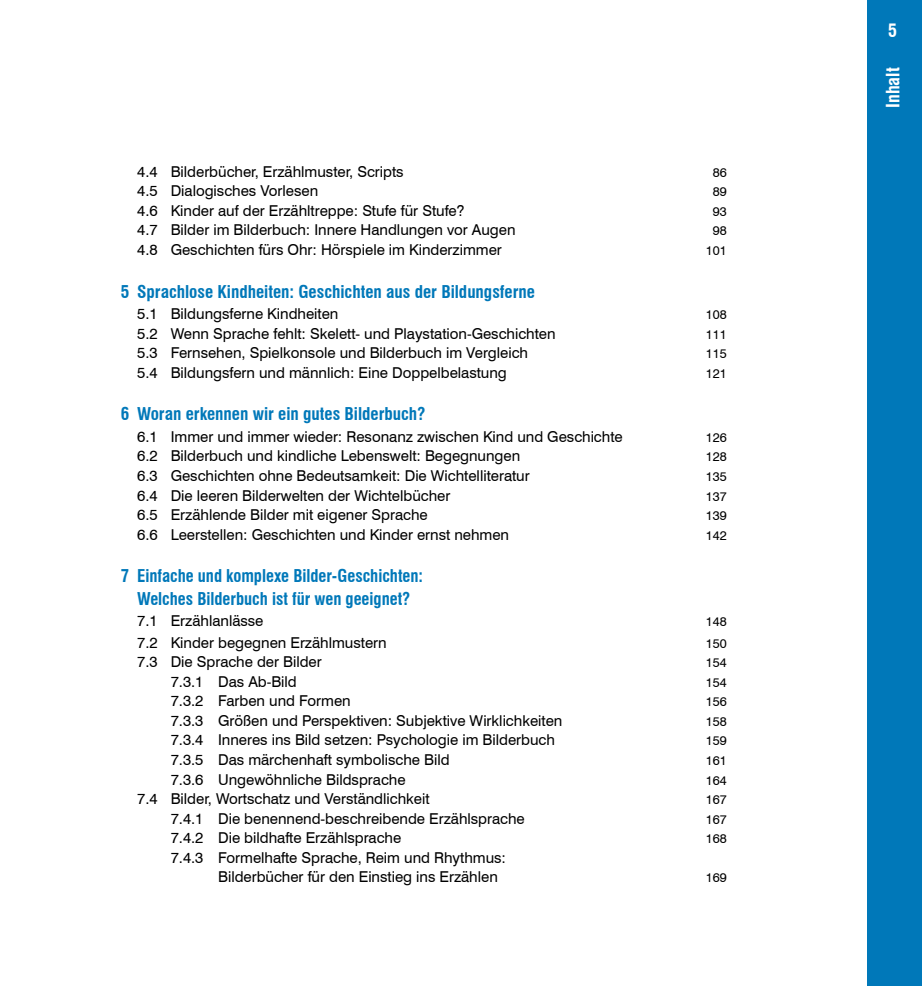
<style>
.page{position:relative;width:922px;height:986px;background:#fff}
.page>*{position:absolute;margin:0;border:0;box-sizing:border-box;transform-origin:0 0}
.t1{font:700 condensed 18px "Swiss 721 BT";color:#fff}
.t2{font:700 condensed 17.25px/23.1px "Swiss 721 BT";color:#0078b9;text-align:center}
.t3{font:15px/19.5px "Swiss 721 BT";color:#000}
.t4{font:12.75px "Swiss 721 BT";color:#000}
</style>
<div class="page">
<div style="left:867px;top:0;width:55px;height:986px;background:#0078b9"></div>
<p class="t3" style="left:137px;top:162px;width:268px">4.4 Bilderbücher, Erzählmuster, Scripts</p>
<p class="t4" style="left:713px;top:164px;width:15px">86</p>
<p class="t3" style="left:137px;top:181px;width:183px">4.5 Dialogisches Vorlesen</p>
<p class="t4" style="left:713px;top:184px;width:15px">89</p>
<p class="t3" style="left:137px;top:201px;width:329px">4.6 Kinder auf der Erzähltreppe: Stufe für Stufe?</p>
<p class="t4" style="left:713px;top:203px;width:15px">93</p>
<p class="t3" style="left:137px;top:220px;width:380px">4.7 Bilder im Bilderbuch: Innere Handlungen vor Augen</p>
<p class="t4" style="left:713px;top:223px;width:15px">98</p>
<p class="t3" style="left:137px;top:240px;width:366px">4.8 Geschichten fürs Ohr: Hörspiele im Kinderzimmer</p>
<p class="t4" style="left:706px;top:242px;width:22px">101</p>
<p class="t2" style="left:121px;top:280px;width:416px">5 Sprachlose Kindheiten: Geschichten aus der Bildungsferne</p>
<p class="t3" style="left:137px;top:304px;width:203px">5.1 Bildungsferne Kindheiten</p>
<p class="t4" style="left:706px;top:307px;width:22px">108</p>
<p class="t3" style="left:137px;top:323px;width:420px">5.2 Wenn Sprache fehlt: Skelett- und Playstation-Geschichten</p>
<p class="t4" style="left:706px;top:326px;width:22px">111</p>
<p class="t3" style="left:137px;top:343px;width:392px">5.3 Fernsehen, Spielkonsole und Bilderbuch im Vergleich</p>
<p class="t4" style="left:706px;top:346px;width:22px">115</p>
<p class="t3" style="left:137px;top:362px;width:371px">5.4 Bildungsfern und männlich: Eine Doppelbelastung</p>
<p class="t4" style="left:706px;top:365px;width:22px">121</p>
<p class="t2" style="left:121px;top:402px;width:306px">6 Woran erkennen wir ein gutes Bilderbuch?</p>
<p class="t3" style="left:137px;top:427px;width:487px">6.1 Immer und immer wieder: Resonanz zwischen Kind und Geschichte</p>
<p class="t4" style="left:706px;top:429px;width:22px">126</p>
<p class="t3" style="left:137px;top:446px;width:385px">6.2 Bilderbuch und kindliche Lebenswelt: Begegnungen</p>
<p class="t4" style="left:706px;top:449px;width:22px">128</p>
<p class="t3" style="left:137px;top:466px;width:394px">6.3 Geschichten ohne Bedeutsamkeit: Die Wichtelliteratur</p>
<p class="t4" style="left:706px;top:468px;width:22px">135</p>
<p class="t3" style="left:137px;top:485px;width:315px">6.4 Die leeren Bilderwelten der Wichtelbücher</p>
<p class="t4" style="left:706px;top:488px;width:22px">137</p>
<p class="t3" style="left:137px;top:505px;width:292px">6.5 Erzählende Bilder mit eigener Sprache</p>
<p class="t4" style="left:706px;top:507px;width:22px">139</p>
<p class="t3" style="left:137px;top:524px;width:373px">6.6 Leerstellen: Geschichten und Kinder ernst nehmen</p>
<p class="t4" style="left:706px;top:527px;width:22px">142</p>
<p class="t2" style="left:121px;top:564px;width:304px">7 Einfache und komplexe Bilder-Geschichten:<br>Welches Bilderbuch ist für wen geeignet?</p>
<p class="t3" style="left:137px;top:611px;width:128px">7.1 Erzählanlässe</p>
<p class="t4" style="left:706px;top:614px;width:22px">148</p>
<p class="t3" style="left:137px;top:632px;width:251px">7.2 Kinder begegnen Erzählmustern</p>
<p class="t4" style="left:706px;top:635px;width:22px">150</p>
<p class="t3" style="left:137px;top:652px;width:186px">7.3 Die Sprache der Bilder</p>
<p class="t4" style="left:706px;top:655px;width:22px">154</p>
<p class="t3" style="left:171px;top:671px;width:128px">7.3.1 Das Ab-Bild</p>
<p class="t4" style="left:706px;top:674px;width:22px">154</p>
<p class="t3" style="left:171px;top:691px;width:182px">7.3.2 Farben und Formen</p>
<p class="t4" style="left:706px;top:694px;width:22px">156</p>
<p class="t3" style="left:171px;top:710px;width:393px">7.3.3 Größen und Perspektiven: Subjektive Wirklichkeiten</p>
<p class="t4" style="left:706px;top:713px;width:22px">158</p>
<p class="t3" style="left:171px;top:730px;width:386px">7.3.4 Inneres ins Bild setzen: Psychologie im Bilderbuch</p>
<p class="t4" style="left:706px;top:733px;width:22px">159</p>
<p class="t3" style="left:171px;top:749px;width:280px">7.3.5 Das märchenhaft symbolische Bild</p>
<p class="t4" style="left:706px;top:752px;width:22px">161</p>
<p class="t3" style="left:171px;top:769px;width:236px">7.3.6 Ungewöhnliche Bildsprache</p>
<p class="t4" style="left:706px;top:772px;width:22px">164</p>
<p class="t3" style="left:137px;top:788px;width:294px">7.4 Bilder, Wortschatz und Verständlichkeit</p>
<p class="t4" style="left:706px;top:791px;width:22px">167</p>
<p class="t3" style="left:171px;top:808px;width:356px">7.4.1 Die benennend-beschreibende Erzählsprache</p>
<p class="t4" style="left:706px;top:811px;width:22px">167</p>
<p class="t3" style="left:171px;top:827px;width:232px">7.4.2 Die bildhafte Erzählsprache</p>
<p class="t4" style="left:706px;top:830px;width:22px">168</p>
<p class="t3" style="left:218px;top:847px;width:289px;text-indent:-47px">7.4.3 Formelhafte Sprache, Reim und Rhythmus:<br>Bilderbücher für den Einstieg ins Erzählen</p>
<p class="t4" style="left:706px;top:869px;width:22px">169</p>
<p class="t1" style="left:888px;top:19px;width:10px">5</p>
<p class="t1" style="left:882px;top:108px;width:42px;rotate:-90deg">Inhalt</p>
</div>
